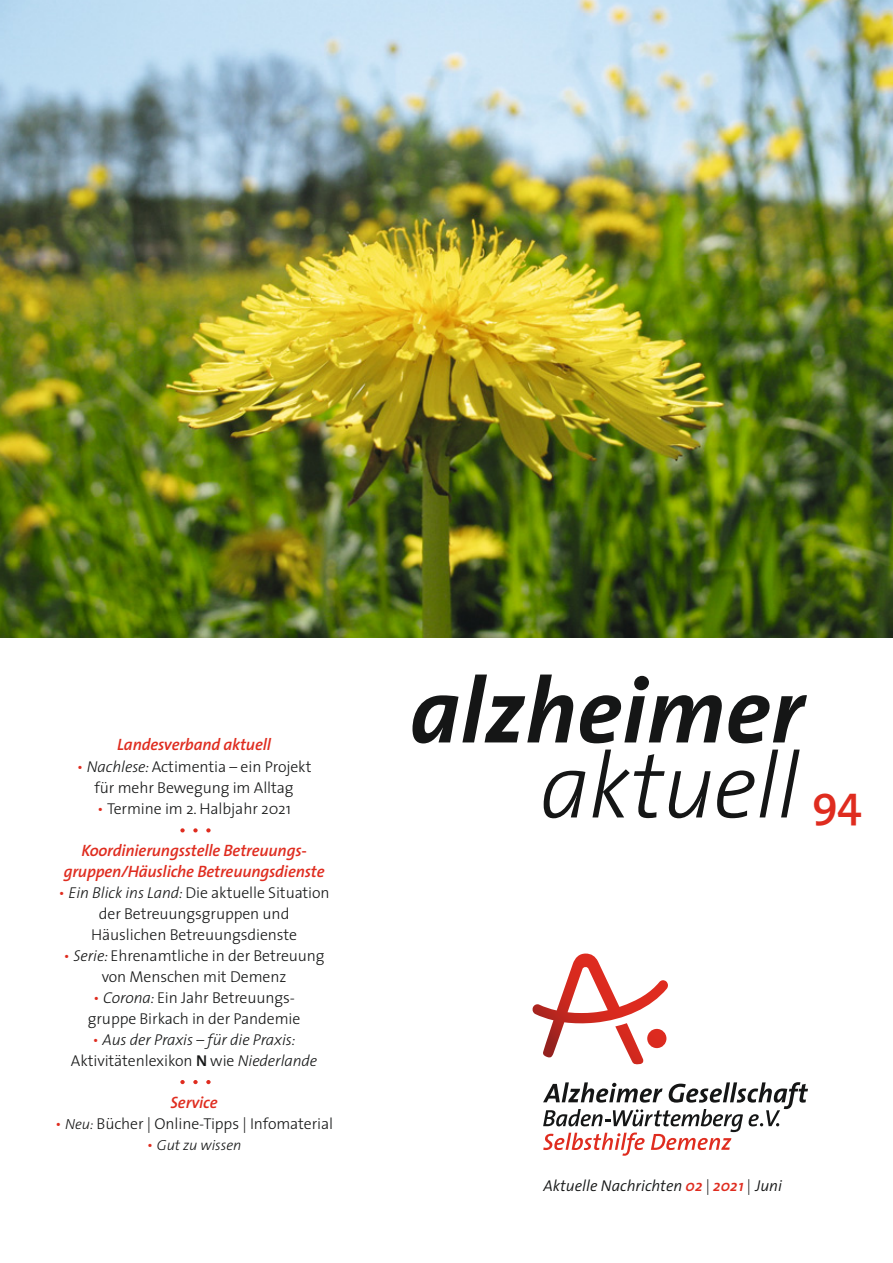
<style>
.page{position:relative;width:893px;height:1263px;background:#fff}
.page>*{position:absolute;margin:0;border:0;box-sizing:border-box;transform-origin:0 0}
.t1{font:italic 700 93px "The Sans";color:#151616}
.t2{font:italic 300 93px "The Sans";letter-spacing:-.02em;color:#151616}
.t3{font:600 45px "The Sans";color:#df2c1f}
.t4{font:italic 600 16.5px/21px "The Sans";letter-spacing:-.01em;color:#df2c1f;text-align:center}
.t5{font:300 15.75px/21px "The Sans";letter-spacing:-.005em;color:#151616;text-align:center}
.t6{font:italic 300 15.75px/21px "The Sans";letter-spacing:-.005em;color:#151616;text-align:center}
.t7{font:italic 300 15.75px "The Sans";color:#151616}
.t8{font:italic 300 14.7px "The Sans";letter-spacing:-.005em;color:#151616}
.s1{color:#df2c1f}
.s2{font-style:italic}
.s3{font-style:normal;color:#df2c1f}
.s4{font-style:normal}
.s5{font-weight:600;font-style:normal}
.s6{font-style:italic;font-size:14.7px}
.s7{font-style:normal;font-size:15.75px;color:#df2c1f}
.s8{font-weight:600;color:#df2c1f}
</style>
<div class="page">
<img style="left:1px;top:0;width:892px;height:638px">
<svg style="left:532px;top:953px;width:136px;height:112px"></svg>
<svg style="left:543px;top:1082px;width:265px;height:74px"></svg>
<svg style="left:180px;top:828px;width:5px;height:4px"></svg>
<svg style="left:193px;top:828px;width:5px;height:4px"></svg>
<svg style="left:206px;top:828px;width:5px;height:4px"></svg>
<svg style="left:180px;top:1080px;width:5px;height:4px"></svg>
<svg style="left:193px;top:1080px;width:5px;height:4px"></svg>
<svg style="left:206px;top:1080px;width:5px;height:4px"></svg>
<p class="t4" style="left:117px;top:736px;width:155px">Landesverband aktuell</p>
<p class="t5" style="left:77px;top:757px;width:236px"><span class="s1">•</span> <span class="s2">Nachlese:</span> Actimentia – ein Projekt für mehr Bewegung im Alltag</p>
<p class="t5" style="left:97px;top:799px;width:195px"><span class="s1">•</span> Termine im 2. Halbjahr 2021</p>
<p class="t4" style="left:64px;top:841px;width:262px">Koordinierungsstelle Betreuungs&shy;gruppen/Häusliche Betreuungsdienste</p>
<p class="t5" style="left:59px;top:883px;width:273px"><span class="s1">•</span> <span class="s2">Ein Blick ins Land:</span> Die aktuelle Situation der Betreuungsgruppen und<br>Häuslichen Betreuungsdienste</p>
<p class="t5" style="left:64px;top:946px;width:263px"><span class="s1">•</span> <span class="s2">Serie:</span> Ehrenamtliche in der Betreuung von Menschen mit Demenz</p>
<p class="t5" style="left:88px;top:988px;width:214px"><span class="s1">•</span> <span class="s2">Corona:</span> Ein Jahr Betreuungs&shy;gruppe Birkach in der Pandemie</p>
<p class="t6" style="left:71px;top:1030px;width:248px"><span class="s3">•</span> Aus der Praxis – für die Praxis:<br><span class="s4">Aktivitätenlexikon</span> <span class="s5">N</span> <span class="s4">wie</span> Niederlande</p>
<p class="t4" style="left:171px;top:1093px;width:49px">Service</p>
<p class="t5" style="left:55px;top:1114px;width:280px"><span class="s1">•</span> <span class="s6">Neu:</span> Bücher | Online-Tipps | Infomaterial</p>
<p class="t8" style="left:147px;top:1139px;width:96px"><span class="s7">•</span> Gut zu wissen</p>
<h1 class="t1" style="left:410px;top:675px;width:395px">alzheimer</h1>
<h1 class="t2" style="left:540px;top:750px;width:261px">aktuell</h1>
<h2 class="t3" style="left:812px;top:785px;width:51px">94</h2>
<p class="t7" style="left:543px;top:1179px;width:240px">Aktuelle Nachrichten <span class="s8">02</span> <span class="s4">|</span> <span class="s8">2021</span> <span class="s4">|</span> Juni</p>
</div>
